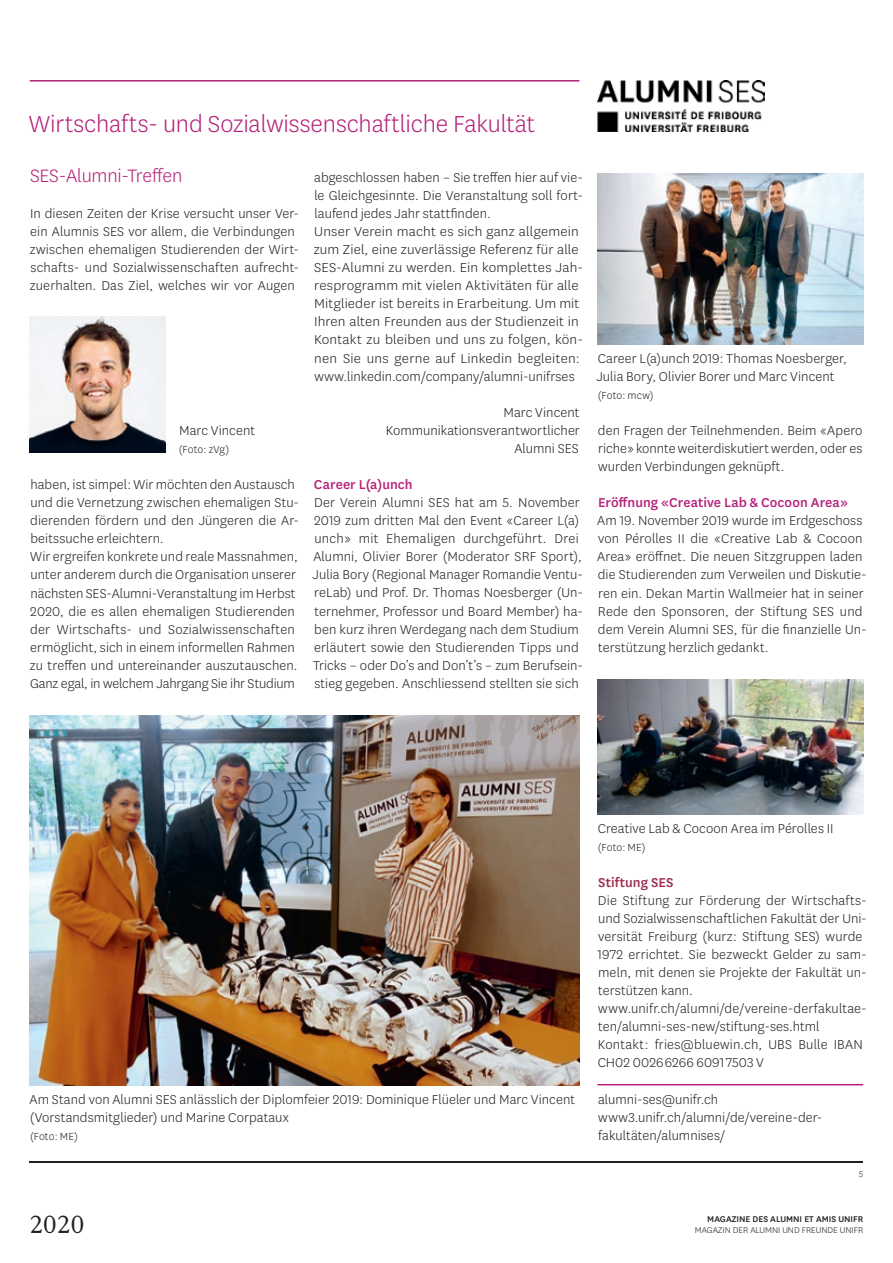
<style>
.page{position:relative;width:893px;height:1263px;background:#fff}
.page>*{position:absolute;margin:0;border:0;box-sizing:border-box;transform-origin:0 0}
.t1{font:300 27px "National Uni Fr";letter-spacing:-.005em;color:#b5207a}
.t2{font:27px "Korpus A";color:#231f20}
.t3{font:300 21px "National Uni Fr";letter-spacing:-.01em;color:#b5207a}
.t4{font:300 15px/18.1px "National Uni Fr";letter-spacing:.005em;color:#231f20}
.t5{font:500 15px "National Uni Fr";letter-spacing:.005em;color:#b5207a}
.t6{font:500 15px "National Uni Fr";letter-spacing:.005em;color:#9d2c4d}
.t7{font:300 12px "National Uni Fr";letter-spacing:.01em;color:#231f20}
.t8{font:300 9.75px "National Uni Fr";color:#231f20}
.t9{font:500 9.75px "National Uni Fr";color:#231f20}
</style>
<div class="page">
<hr style="left:30px;top:1161px;width:833px;height:1px;background:#231f20">
<hr style="left:597px;top:1084px;width:266px;height:1px;background:#b5207a">
<img style="left:597px;top:679px;width:266px;height:135px">
<img style="left:597px;top:80px;width:168px;height:52px">
<hr style="left:30px;top:80px;width:549px;height:2px;background:#b5207a">
<img style="left:30px;top:317px;width:136px;height:136px">
<img style="left:597px;top:173px;width:266px;height:171px">
<img style="left:30px;top:715px;width:549px;height:370px">
<h1 class="t1" style="left:29px;top:107px;width:508px">Wirtschafts- und Sozialwissenschaftliche Fakultät</h1>
<h2 class="t3" style="left:30px;top:162px;width:154px">SES-Alumni-Treffen</h2>
<p class="t4" style="left:30px;top:204px;width:271px">In diesen Zeiten der Krise versucht unser Ver&shy;ein Alumnis SES vor allem, die Verbindungen zwischen ehemaligen Studierenden der Wirt&shy;schafts- und Sozialwissenschaften aufrecht&shy;zuerhalten. Das Ziel, welches wir vor Augen</p>
<p class="t4" style="left:314px;top:168px;width:271px">abgeschlossen haben – Sie treffen hier auf vie&shy;le Gleichgesinnte. Die Veranstaltung soll fort&shy;laufend jedes Jahr stattfinden.<br>Unser Verein macht es sich ganz allgemein zum Ziel, eine zuverlässige Referenz für alle SES-Alumni zu werden. Ein komplettes Jah&shy;resprogramm mit vielen Aktivitäten für alle Mitglieder ist bereits in Erarbeitung. Um mit Ihren alten Freunden aus der Studienzeit in Kontakt zu bleiben und uns zu folgen, kön&shy;nen Sie uns gerne auf Linkedin begleiten: www.linkedin.com/company/alumni-unifrses</p>
<p class="t4" style="left:386px;top:403px;width:196px;text-align:right">Marc Vincent<br>Kommunikationsverantwortlicher<br>Alumni SES</p>
<p class="t5" style="left:314px;top:474px;width:100px">Career L(a)unch</p>
<p class="t4" style="left:313px;top:493px;width:272px">Der Verein Alumni SES hat am 5. November 2019 zum dritten Mal den Event «Career L(a) unch» mit Ehemaligen durchgeführt. Drei Alumni, Olivier Borer (Moderator SRF Sport), Julia Bory (Regional Manager Romandie Ventu&shy;reLab) und Prof. Dr. Thomas Noesberger (Un&shy;ternehmer, Professor und Board Member) ha&shy;ben kurz ihren Werdegang nach dem Studium erläutert sowie den Studierenden Tipps und Tricks – oder Do’s and Don’t’s – zum Berufsein&shy;stieg gegeben. Anschliessend stellten sie sich</p>
<p class="t4" style="left:179px;top:421px;width:77px">Marc Vincent</p>
<p class="t7" style="left:179px;top:442px;width:52px">(Foto: zVg)</p>
<p class="t4" style="left:30px;top:475px;width:271px">haben, ist simpel: Wir möchten den Austausch und die Vernetzung zwischen ehemaligen Stu&shy;dierenden fördern und den Jüngeren die Ar&shy;beitssuche erleichtern.<br>Wir ergreifen konkrete und reale Massnahmen, unter anderem durch die Organisation unserer nächsten SES-Alumni-Veranstaltung im Herbst 2020, die es allen ehemaligen Studierenden der Wirtschafts- und Sozialwissenschaften ermöglicht, sich in einem informellen Rahmen zu treffen und untereinander auszutauschen.<br>Ganz egal, in welchem Jahrgang Sie ihr Studium</p>
<p class="t4" style="left:596px;top:348px;width:252px">Career L(a)unch 2019: Thomas Noesberger,<br>Julia Bory, Olivier Borer und Marc Vincent</p>
<p class="t7" style="left:598px;top:387px;width:58px">(Foto: mcw)</p>
<p class="t4" style="left:598px;top:421px;width:266px;text-align:justify">den Fragen der Teilnehmenden. Beim «Apero riche» konnte weiterdiskutiert werden, oder es wurden Verbindungen geknüpft.</p>
<p class="t5" style="left:598px;top:492px;width:252px">Eröffnung «Creative Lab &amp; Cocoon Area»</p>
<p class="t4" style="left:597px;top:511px;width:271px">Am 19. November 2019 wurde im Erdgeschoss von Pérolles II die «Creative Lab &amp; Cocoon Area» eröffnet. Die neuen Sitzgruppen laden die Studierenden zum Verweilen und Diskutie&shy;ren ein. Dekan Martin Wallmeier hat in seiner Rede den Sponsoren, der Stiftung SES und dem Verein Alumni SES, für die finanzielle Un&shy;terstützung herzlich gedankt.</p>
<p class="t4" style="left:29px;top:1089px;width:547px">Am Stand von Alumni SES anlässlich der Diplomfeier 2019: Dominique Flüeler und Marc Vincent (Vorstandsmitglieder) und Marine Corpataux</p>
<p class="t7" style="left:30px;top:1128px;width:49px">(Foto: ME)</p>
<h1 class="t2" style="left:30px;top:1209px;width:56px">2020</h1>
<p class="t4" style="left:598px;top:818px;width:237px">Creative Lab &amp; Cocoon Area im Pérolles II</p>
<p class="t7" style="left:598px;top:839px;width:49px">(Foto: ME)</p>
<p class="t6" style="left:598px;top:872px;width:77px">Stiftung SES</p>
<p class="t4" style="left:598px;top:891px;width:271px">Die Stiftung zur Förderung der Wirtschafts&shy;und Sozialwissenschaftlichen Fakultät der Uni&shy;versität Freiburg (kurz: Stiftung SES) wurde 1972 errichtet. Sie bezweckt Gelder zu sam&shy;meln, mit denen sie Projekte der Fakultät un&shy;terstützen kann. www.unifr.ch/alumni/de/vereine-derfakultae&shy;ten/alumni-ses-new/stiftung-ses.html Kontakt: fries@bluewin.ch, UBS Bulle IBAN CH02 0026 6266 6091 7503 V</p>
<p class="t4" style="left:598px;top:1089px;width:226px">alumni-ses@unifr.ch www3.unifr.ch/alumni/de/vereine-der&shy;fakultäten/alumnises/</p>
<p class="t8" style="left:859px;top:1168px;width:6px">5</p>
<p class="t9" style="left:707px;top:1212px;width:157px">MAGAZINE DES ALUMNI ET AMIS UNIFR</p>
<p class="t8" style="left:695px;top:1224px;width:170px">MAGAZIN DER ALUMNI UND FREUNDE UNIFR</p>
</div>
